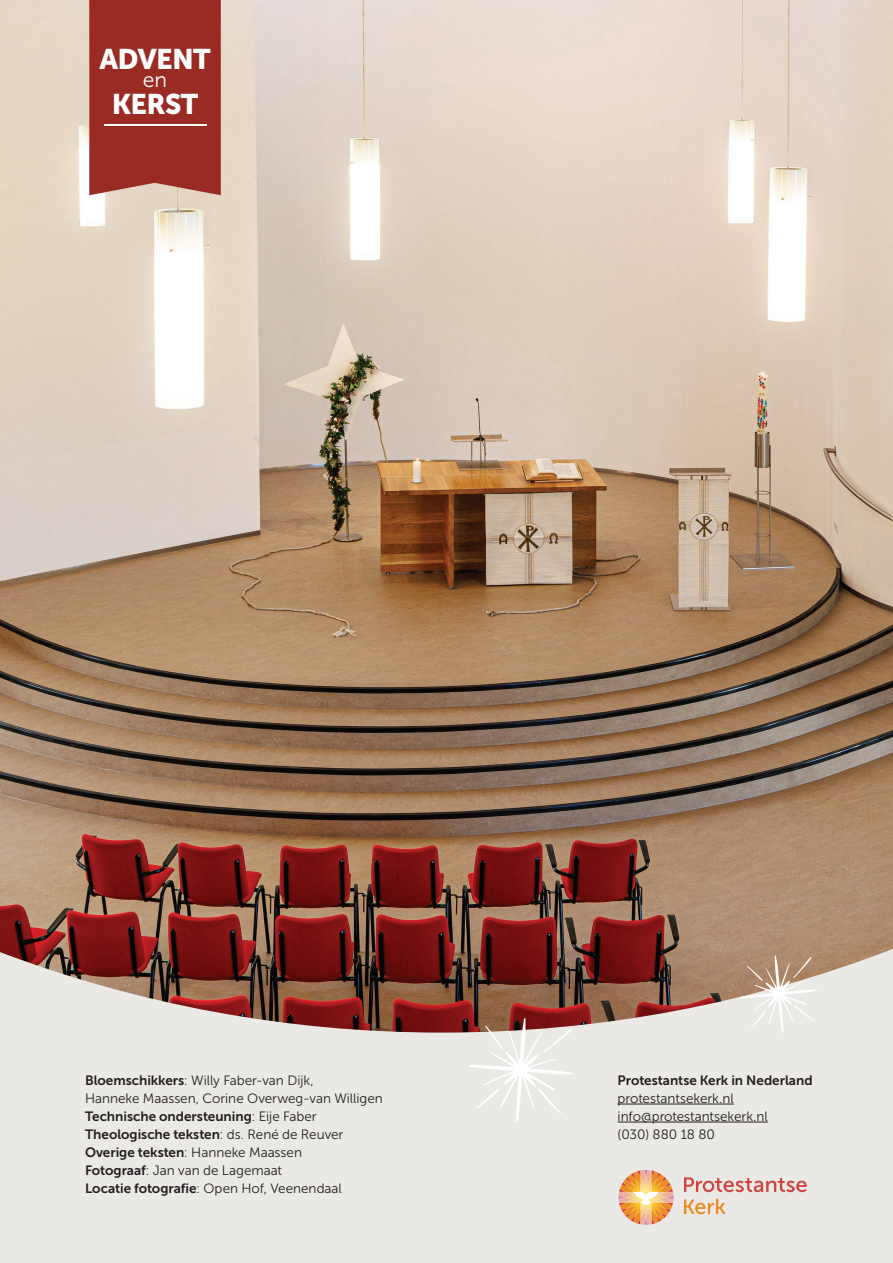
<style>
.page{position:relative;width:893px;height:1263px;background:#fff}
.page>*{position:absolute;margin:0;border:0;box-sizing:border-box;transform-origin:0 0}
.t1{font:28.2px "Museo Sans 900";letter-spacing:-.025em;color:#fff}
.t2{font:21.15px "Museo Sans 300";color:#fff}
.t3{font:13.5px/18px "Museo Sans 300";color:#231f20}
.t4{font:13.5px/18px "Museo Sans 700";color:#231f20}
.s1{font-family:"Museo Sans 700"}
.s2{font-family:"Museo Sans 300"}
</style>
<div class="page">
<div style="left:0;top:939px;width:893px;height:324px;background:#eae9e6"></div>
<svg style="left:684px;top:1177px;width:123px;height:15px"></svg>
<svg style="left:684px;top:1198px;width:41px;height:16px"></svg>
<svg style="left:619px;top:1170px;width:54px;height:55px"></svg>
<img style="left:0;top:0;width:893px;height:1032px">
<hr style="left:618px;top:1104px;width:116px;height:1px;background:#231f20">
<hr style="left:618px;top:1122px;width:150px;height:1px;background:#231f20">
<svg style="left:89px;top:0;width:132px;height:195px;background:#9d332c"></svg>
<hr style="left:104px;top:124px;width:102px;height:1px;background:#fff">
<svg style="left:469px;top:1018px;width:104px;height:103px"></svg>
<svg style="left:740px;top:955px;width:78px;height:78px"></svg>
<h1 class="t1" style="left:99px;top:43px;width:113px">ADVENT</h1>
<h2 class="t2" style="left:143px;top:68px;width:26px">en</h2>
<h1 class="t1" style="left:112px;top:88px;width:88px">KERST</h1>
<p class="t3" style="left:85px;top:1071px;width:299px"><span class="s1">Bloemschikkers</span>: Willy Faber-van Dijk,<br>Hanneke Maassen, Corine Overweg-van Willigen</p>
<p class="t4" style="left:85px;top:1107px;width:260px">Technische ondersteuning<span class="s2">: Eije Faber<br></span>Theologische teksten<span class="s2">: ds. René de Reuver</span></p>
<p class="t3" style="left:85px;top:1143px;width:258px"><span class="s1">Overige teksten</span>: Hanneke Maassen<br><span class="s1">Fotograaf</span>: Jan van de Lagemaat<br><span class="s1">Locatie fotografie</span>: Open Hof, Veenendaal</p>
<p class="t4" style="left:618px;top:1071px;width:197px">Protestantse Kerk in Nederland</p>
<p class="t3" style="left:618px;top:1089px;width:152px">protestantsekerk.nl info@protestantsekerk.nl (030) 880 18 80</p>
</div>
